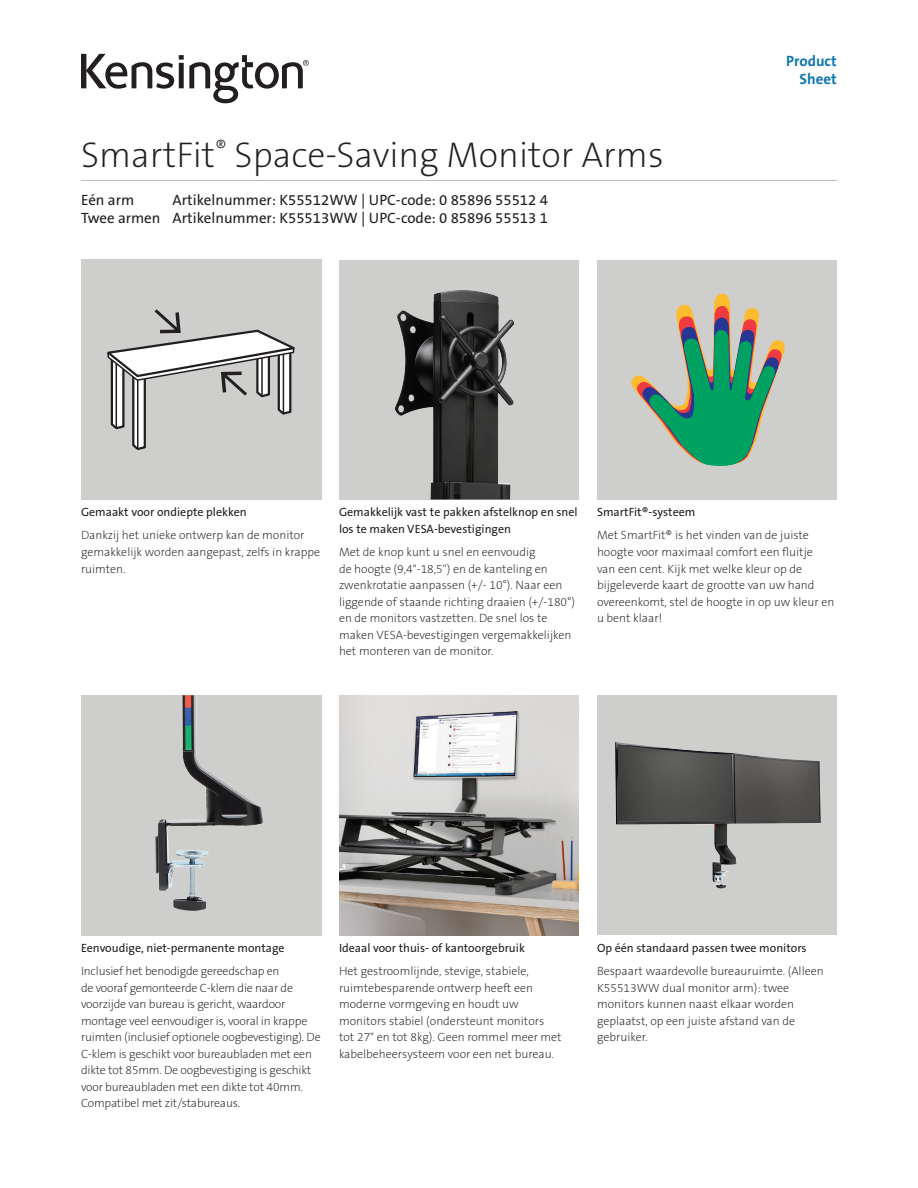
<style>
.page{position:relative;width:918px;height:1188px;background:#fff}
.page>*{position:absolute;margin:0;border:0;box-sizing:border-box;transform-origin:0 0}
.Main_Header{font:36px "The Sans KENSINGTON2 XL";color:#231f20}
.Part_No__UPC{font:15px "The Sans KENSINGTON5 Rg";color:#231f20}
.Part_No__UPC-2{font:15px "The Sans KENSINGTON7 Bd";color:#0e76ae}
.Body{font:12px/16.5px "The Sans KENSINGTON2 XL";color:#231f20}
.t1{font:12px/16.5px "The Sans KENSINGTON5 Rg";color:#231f20}
</style>
<div class="page">
<svg style="left:81px;top:54px;width:228px;height:49px"></svg>
<hr style="left:81px;top:180px;width:756px;height:1px;background:#bcbdc0">
<div style="left:81px;top:695px;width:240px;height:241px;background:#cececd"></div>
<img style="left:155px;top:695px;width:51px;height:216px">
<img style="left:339px;top:696px;width:240px;height:239px">
<div style="left:597px;top:696px;width:240px;height:239px;background:#cececd"></div>
<img style="left:615px;top:742px;width:206px;height:146px">
<div style="left:81px;top:260px;width:240px;height:240px;background:#cececd"></div>
<div style="left:339px;top:260px;width:240px;height:240px;background:#cececd"></div>
<img style="left:395px;top:290px;width:119px;height:210px">
<div style="left:597px;top:260px;width:239px;height:240px;background:#cececd"></div>
<svg style="left:107px;top:309px;width:188px;height:141px"></svg>
<svg style="left:631px;top:293px;width:154px;height:173px"></svg>
<p class="Main_Header" style="left:81px;top:135px;width:584px">SmartFit<sup>®</sup> Space-Saving Monitor Arms</p>
<p class="Part_No__UPC" style="left:81px;top:192px;width:55px">Eén arm</p>
<p class="Part_No__UPC" style="left:172px;top:192px;width:377px">Artikelnummer: K55512WW | UPC-code: 0 85896 55512 4</p>
<p class="Part_No__UPC" style="left:81px;top:210px;width:468px">Twee armen Artikelnummer: K55513WW | UPC-code: 0 85896 55513 1</p>
<p class="Part_No__UPC-2" style="left:786px;top:53px;width:52px">Product</p>
<p class="Part_No__UPC-2" style="left:800px;top:71px;width:39px">Sheet</p>
<p class="t1" style="left:81px;top:504px;width:167px">Gemaakt voor ondiepte plekken</p>
<p class="Body" style="left:81px;top:528px;width:241px">Dankzij het unieke ontwerp kan de monitor gemakkelijk worden aangepast, zelfs in krappe ruimten.</p>
<p class="t1" style="left:339px;top:504px;width:240px">Gemakkelijk vast te pakken afstelknop en snel los te maken VESA-bevestigingen</p>
<p class="Body" style="left:339px;top:544px;width:238px">Met de knop kunt u snel en eenvoudig<br>de hoogte (9,4"-18,5") en de kanteling en zwenkrotatie aanpassen (+/- 10°). Naar een liggende of staande richting draaien (+/-180°) en de monitors vastzetten. De snel los te maken VESA-bevestigingen vergemakkelijken het monteren van de monitor.</p>
<p class="t1" style="left:597px;top:504px;width:100px">SmartFit®-systeem</p>
<p class="Body" style="left:597px;top:528px;width:239px">Met SmartFit® is het vinden van de juiste hoogte voor maximaal comfort een fluitje<br>van een cent. Kijk met welke kleur op de bijgeleverde kaart de grootte van uw hand overeenkomt, stel de hoogte in op uw kleur en u bent klaar!</p>
<p class="t1" style="left:81px;top:940px;width:205px">Eenvoudige, niet-permanente montage</p>
<p class="Body" style="left:81px;top:963px;width:241px">Inclusief het benodigde gereedschap en<br>de vooraf gemonteerde C-klem die naar de voorzijde van bureau is gericht, waardoor montage veel eenvoudiger is, vooral in krappe ruimten (inclusief optionele oogbevestiging). De C-klem is geschikt voor bureaubladen met een dikte tot 85mm. De oogbevestiging is geschikt voor bureaubladen met een dikte tot 40mm.<br>Compatibel met zit/stabureaus.</p>
<p class="t1" style="left:339px;top:940px;width:187px">Ideaal voor thuis- of kantoorgebruik</p>
<p class="Body" style="left:339px;top:963px;width:224px">Het gestroomlijnde, stevige, stabiele, ruimtebesparende ontwerp heeft een moderne vormgeving en houdt uw monitors stabiel (ondersteunt monitors tot 27" en tot 8kg). Geen rommel meer met kabelbeheersysteem voor een net bureau.</p>
<p class="t1" style="left:597px;top:940px;width:211px">Op één standaard passen twee monitors</p>
<p class="Body" style="left:597px;top:963px;width:228px">Bespaart waardevolle bureauruimte. (Alleen K55513WW dual monitor arm): twee monitors kunnen naast elkaar worden geplaatst, op een juiste afstand van de gebruiker.</p>
</div>
